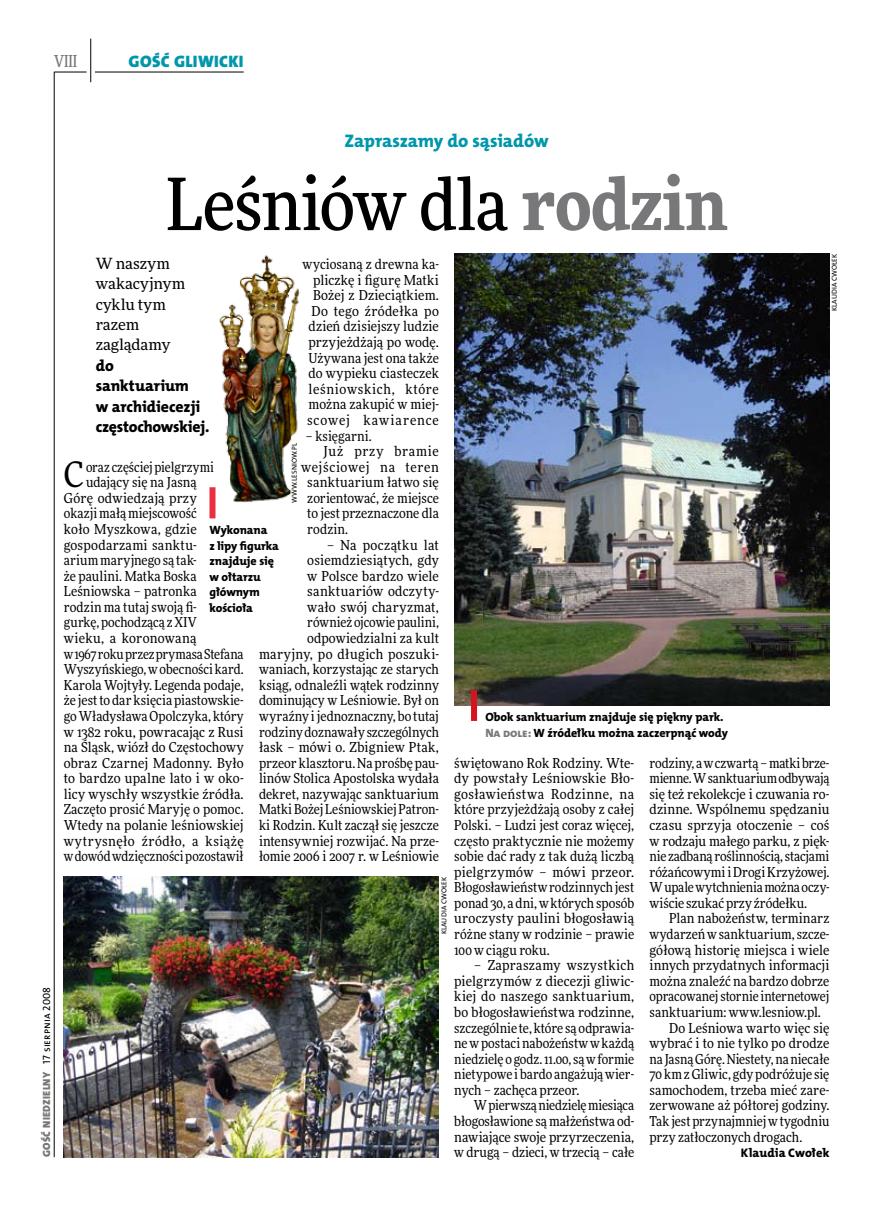
<style>
.page{position:relative;width:872px;height:1221px;background:#fff}
.page>*{position:absolute;margin:0;border:0;box-sizing:border-box;transform-origin:0 0}
.t1{font:500 72px "Freeday Narrow";letter-spacing:-.02em;color:#000}
.t2{font:35.25px "Freeday Narrow News";color:#000}
.t3{font:18.3px "The Mix HP8 Ex Bld";letter-spacing:-.005em;color:#0097aa}
.t4{font:16.65px "The Mix HP9 Blk";letter-spacing:.02em;color:#0097aa}
.t5{font:500 16.5px "Freeday Narrow";color:#787779;scale:.9 1}
.t6{font:15.75px/20.4px "The Mix HP8 Ex Bld";letter-spacing:-.005em;color:#000}
.t7{font:15.45px/20.4px "Freeday News";color:#000}
.t8{font:13.8px/15.6px "Freeday Narrow News";letter-spacing:.005em;color:#000;text-align:justify}
.t9{font:13.8px "Freeday Narrow News";letter-spacing:.045em;color:#000}
.t10{font:13.8px "Freeday Narrow News";letter-spacing:.035em;color:#000}
.t11{font:13.8px "Freeday Narrow News";letter-spacing:.025em;color:#000}
.t12{font:12.45px "The Mix HP8 Ex Bld";color:#000}
.t13{font:12px/15.6px "The Mix HP8 Ex Bld";letter-spacing:-.005em;color:#000}
.t14{font:10.5px "The Mix HP9 Blk";letter-spacing:.025em;color:#787779}
.t15{font:7.2px "The Mix HP5 Plain";letter-spacing:.015em;color:#000}
.s1{font-family:"The Mix HP5 Plain";color:#000}
.s2{font-weight:900;color:#787779}
.s3{color:#787779}
</style>
<div class="page">
<hr style="left:54px;top:72px;width:1px;height:1085px;background:#000">
<hr style="left:90px;top:39px;width:1px;height:43px;background:#000">
<hr style="left:54px;top:72px;width:33px;height:1px;background:#000">
<hr style="left:95px;top:72px;width:149px;height:1px;background:#000">
<img style="left:219px;top:255px;width:81px;height:248px">
<img style="left:454px;top:253px;width:375px;height:452px">
<img style="left:64px;top:876px;width:375px;height:280px">
<div style="left:209px;top:487px;width:6px;height:31px;background:#e92f3f"></div>
<div style="left:471px;top:689px;width:6px;height:32px;background:#d4151f"></div>
<p class="t5" style="left:54px;top:50px;width:27px">VIII</p>
<p class="t4" style="left:129px;top:50px;width:116px">GOŚĆ GLIWICKI</p>
<p class="t14" style="left:40px;top:1156px;width:172px;rotate:-90deg">GOŚĆ NIEDZIELNY <span class="s1">17 sierpnia 2008</span></p>
<h3 class="t3" style="left:344px;top:129px;width:206px">Zapraszamy do sąsiadów</h3>
<h1 class="t1" style="left:166px;top:159px;width:563px">Leśniów dla <span class="s2">rodzin</span></h1>
<p class="t7" style="left:96px;top:253px;width:91px">W naszym wakacyjnym cyklu tym razem zaglądamy</p>
<p class="t6" style="left:96px;top:355px;width:115px">do sanktuarium<br>w archidiecezji częstochowskiej.</p>
<p class="t15" style="left:830px;top:311px;width:59px;rotate:-90deg">klaudia cwołek</p>
<p class="t8" style="left:302px;top:256px;width:138px;text-align:right">wyciosaną z drewna ka&shy;pliczkę i figurę Matki<br>Bożej z Dzieciątkiem.<br>Do tego źródełka po dzień dzisiejszy ludzie przyjeżdżają po wodę.<br>Używana jest ona także do wypieku ciasteczek leśniowskich, które można zakupić w miej&shy;scowej kawiarence</p>
<p class="t8" style="left:305px;top:427px;width:68px">– księgarni.</p>
<p class="t9" style="left:324px;top:442px;width:117px">Już przy bramie</p>
<p class="t9" style="left:301px;top:458px;width:139px">wejściowej na teren</p>
<p class="t8" style="left:307px;top:474px;width:133px">sanktuarium łatwo się</p>
<p class="t8" style="left:307px;top:490px;width:133px">zorientować, że miejsce</p>
<p class="t8" style="left:307px;top:505px;width:133px">to jest przeznaczone dla</p>
<p class="t8" style="left:307px;top:521px;width:42px">rodzin.</p>
<p class="t8" style="left:259px;top:536px;width:181px;text-align:right">– Na początku lat osiemdziesiątych, gdy<br>w Polsce bardzo wiele sanktuariów odczyty-<br>wało swój charyzmat, również ojcowie paulini, odpowiedzialni za kult maryjny, po długich poszuki&shy;waniach, korzystając ze starych ksiąg, odnaleźli wątek rodzinny dominujący w Leśniowie. Był on wyraźny ijednoznaczny, bo tutaj rodziny doznawały szczególnych łask – mówi o. Zbigniew Ptak, przeor klasztoru. Na prośbę pau&shy;linów Stolica Apostolska wydała dekret, nazywając sanktuarium<br>Matki Bożej Leśniowskiej Patron&shy;ki Rodzin. Kult zaczął się jeszcze intensywniej rozwijać. Na prze&shy;łomie 2006 i 2007 r. w Leśniowie</p>
<p class="t15" style="left:290px;top:503px;width:61px;rotate:-90deg">www.lesniow.pl</p>
<h2 class="t2" style="left:64px;top:453px;width:21px">C</h2>
<p class="t8" style="left:86px;top:459px;width:129px">oraz częściej pielgrzymi</p>
<p class="t8" style="left:86px;top:474px;width:112px">udający się na Jasną</p>
<p class="t8" style="left:64px;top:490px;width:134px">Górę odwiedzają przy</p>
<p class="t8" style="left:64px;top:505px;width:134px">okazji małą miejscowość</p>
<p class="t8" style="left:64px;top:521px;width:134px">koło Myszkowa, gdzie</p>
<p class="t11" style="left:64px;top:536px;width:134px">gospodarzami sanktu-</p>
<p class="t8" style="left:64px;top:552px;width:134px">arium maryjnego są tak-</p>
<p class="t8" style="left:64px;top:568px;width:134px">że paulini. Matka Boska</p>
<p class="t8" style="left:64px;top:583px;width:134px">Leśniowska – patronka</p>
<p class="t8" style="left:64px;top:599px;width:134px">rodzin ma tutaj swoją fi-</p>
<p class="t8" style="left:64px;top:614px;width:134px">gurkę, pochodzącą zXIV</p>
<p class="t8" style="left:64px;top:630px;width:134px">wieku, a koronowaną</p>
<p class="t8" style="left:64px;top:645px;width:181px">w1967 roku przez prymasa Stefana</p>
<p class="t8" style="left:64px;top:661px;width:181px">Wyszyńskiego, wobecności kard.</p>
<p class="t8" style="left:64px;top:677px;width:181px">Karola Wojtyły. Legenda podaje,</p>
<p class="t8" style="left:64px;top:692px;width:181px">że jest to dar księcia piastowskie-</p>
<p class="t8" style="left:64px;top:708px;width:181px">go Władysława Opolczyka, który</p>
<p class="t8" style="left:64px;top:723px;width:181px">w 1382 roku, powracając z Rusi</p>
<p class="t8" style="left:64px;top:739px;width:181px">na Śląsk, wiózł do Częstochowy</p>
<p class="t8" style="left:64px;top:754px;width:181px">obraz Czarnej Madonny. Było</p>
<p class="t8" style="left:64px;top:770px;width:181px">to bardzo upalne lato i w oko-</p>
<p class="t8" style="left:64px;top:786px;width:181px">licy wyschły wszystkie źródła.</p>
<p class="t8" style="left:64px;top:801px;width:181px">Zaczęto prosić Maryję o pomoc.</p>
<p class="t8" style="left:64px;top:817px;width:181px">Wtedy na polanie leśniowskiej</p>
<p class="t10" style="left:64px;top:832px;width:181px">wytrysnęło źródło, a książę</p>
<p class="t8" style="left:64px;top:848px;width:181px">wdowód wdzięczności pozostawił</p>
<p class="t13" style="left:209px;top:522px;width:71px">Wykonana<br>z lipy figurka znajduje się w ołtarzu głównym kościoła</p>
<p class="t13" style="left:485px;top:709px;width:244px">Obok sanktuarium znajduje się piękny park.<br><span class="s3">Na dole:</span> W źródełku można zaczerpnąć wody</p>
<p class="t8" style="left:454px;top:754px;width:181px">świętowano Rok Rodziny. Wte&shy;dy powstały Leśniowskie Bło&shy;gosławieństwa Rodzinne, na które przyjeżdżają osoby z całej Polski. – Ludzi jest coraz więcej, często praktycznie nie możemy sobie dać rady z tak dużą liczbą pielgrzymów – mówi przeor.<br>Błogosławieństw rodzinnych jest ponad 30, a dni, wktórych sposób uroczysty paulini błogosławią różne stany w rodzinie – prawie 100 w ciągu roku.</p>
<p class="t8" style="left:454px;top:957px;width:181px;text-indent:20px">– Zapraszamy wszystkich pielgrzymów z diecezji gliwic&shy;kiej do naszego sanktuarium, bo błogosławieństwa rodzinne, szczególnie te, które są odprawia&shy;ne wpostaci nabożeństw wkażdą niedzielę o godz. 11.00, są wformie nietypowe i bardo angażują wier&shy;nych – zachęca przeor.</p>
<p class="t8" style="left:454px;top:1097px;width:181px;text-indent:20px">Wpierwszą niedzielę miesiąca błogosławione są małżeństwa od&shy;nawiające swoje przyrzeczenia, w drugą – dzieci, w trzecią – całe</p>
<p class="t8" style="left:649px;top:754px;width:181px">rodziny, awczwartą – matki brze&shy;mienne. Wsanktuarium odbywają się też rekolekcje i czuwania ro&shy;dzinne. Wspólnemu spędzaniu czasu sprzyja otoczenie – coś w rodzaju małego parku, z pięk&shy;nie zadbaną roślinnością, stacjami różańcowymi iDrogi Krzyżowej.<br>Wupale wytchnienia można oczy&shy;wiście szukać przy źródełku.</p>
<p class="t8" style="left:669px;top:910px;width:162px">Plan nabożeństw, terminarz</p>
<p class="t8" style="left:649px;top:926px;width:181px">wydarzeń wsanktuarium, szcze-</p>
<p class="t8" style="left:649px;top:941px;width:181px">gółową historię miejsca i wiele</p>
<p class="t8" style="left:649px;top:957px;width:181px">innych przydatnych informacji</p>
<p class="t8" style="left:649px;top:972px;width:181px">można znaleźć na bardzo dobrze</p>
<p class="t8" style="left:649px;top:988px;width:181px">opracowanej stornie internetowej</p>
<p class="t8" style="left:649px;top:1004px;width:173px">sanktuarium: www.lesniow.pl.</p>
<p class="t8" style="left:669px;top:1019px;width:162px">Do Leśniowa warto więc się</p>
<p class="t8" style="left:649px;top:1035px;width:181px">wybrać i to nie tylko po drodze</p>
<p class="t8" style="left:649px;top:1050px;width:181px">na Jasną Górę. Niestety, na niecałe</p>
<p class="t8" style="left:649px;top:1066px;width:181px">70 km zGliwic, gdy podróżuje się</p>
<p class="t8" style="left:649px;top:1081px;width:181px">samochodem, trzeba mieć zare-</p>
<p class="t8" style="left:649px;top:1097px;width:181px">zerwowane aż półtorej godziny.</p>
<p class="t8" style="left:649px;top:1112px;width:181px">Tak jest przynajmniej wtygodniu</p>
<p class="t8" style="left:649px;top:1128px;width:154px">przy zatłoczonych drogach.</p>
<p class="t12" style="left:741px;top:1144px;width:90px">Klaudia Cwołek</p>
<p class="t15" style="left:439px;top:934px;width:59px;rotate:-90deg">klaudia cwołek</p>
</div>
